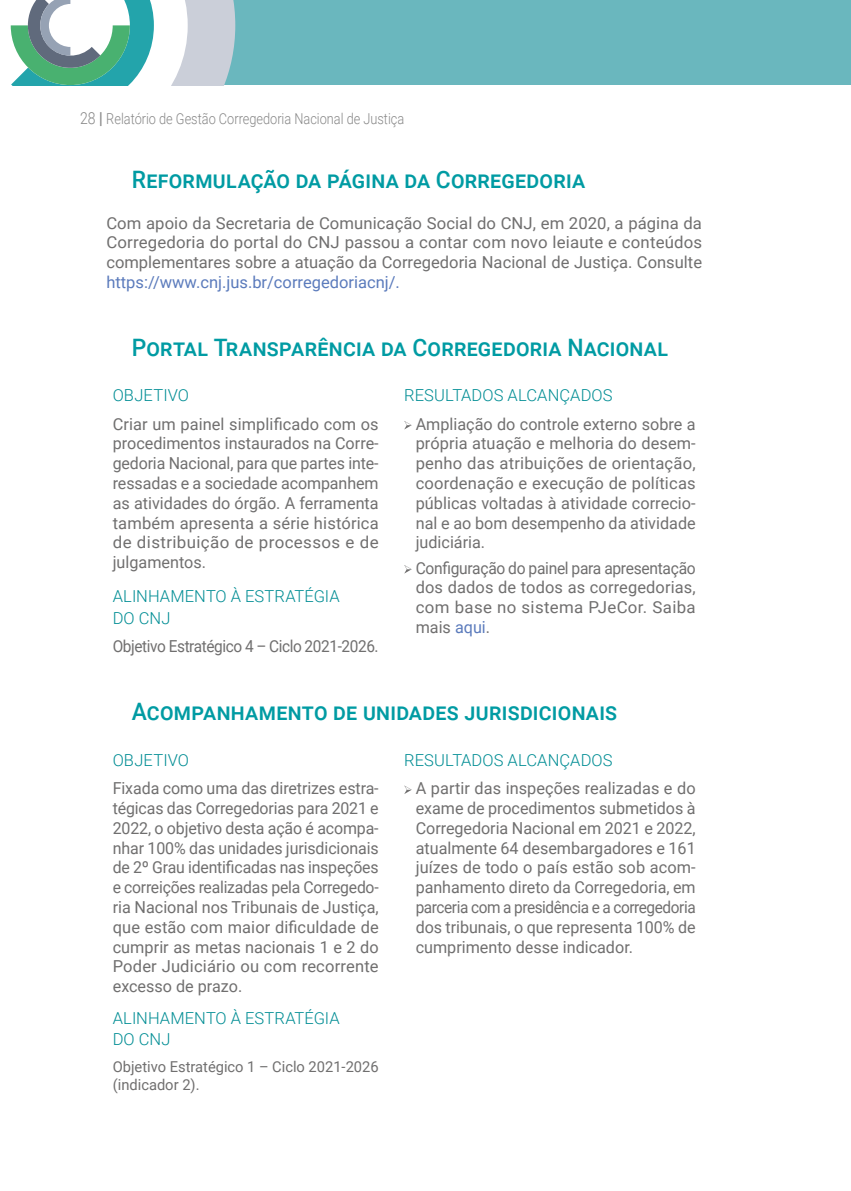
<style>
.page{position:relative;width:851px;height:1191px;background:#fff}
.page>*{position:absolute;margin:0;border:0;box-sizing:border-box;transform-origin:0 0}
.t1{font:500 24px "Roboto";letter-spacing:.01em;color:#009ba3;scale:.95 1}
.t2{font:16.5px/19.8px "Roboto";color:#706f6f;text-align:justify}
.t3{font:300 16.5px/21.8px "Roboto";letter-spacing:.005em;color:#008d94}
.t4{font:16.5px/19.8px "Roboto";color:#706f6f;text-align:justify;scale:.94 1}
.t5{font:16.5px "Roboto";color:#5b7bbc}
.t6{font:16.5px "Roboto";letter-spacing:-.025em;color:#706f6f;scale:.93 1}
.t7{font:300 15px "Roboto";color:#878787;scale:.85 1}
.t8{font:15px/18px "Roboto";color:#706f6f}
.s1{font-size:16.5px}
.s2{font-weight:900;font-size:16.5px}
.s3{color:#5b7bbc}
</style>
<div class="page">
<div style="left:217px;top:0;width:633px;height:85px;background:#6ab7be"></div>
<svg style="left:11px;top:0;width:224px;height:85px"></svg>
<svg style="left:404px;top:421px;width:7px;height:8px"></svg>
<svg style="left:404px;top:565px;width:7px;height:8px"></svg>
<svg style="left:404px;top:785px;width:7px;height:9px"></svg>
<p class="t7" style="left:80px;top:108px;width:383px"><span class="s1">28</span> <span class="s2">|</span> Relatório de Gestão Corregedoria Nacional de Justiça</p>
<h1 class="t1" style="left:132px;top:163px;width:478px">Reformulação da página da Corregedoria</h1>
<p class="t2" style="left:106px;top:212px;width:597px">Com apoio da Secretaria de Comunicação Social do CNJ, em 2020, a página da Corregedoria do portal do CNJ passou a contar com novo leiaute e conteúdos complementares sobre a atuação da Corregedoria Nacional de Justiça. Consulte</p>
<p class="t5" style="left:106px;top:270px;width:295px">https://www.cnj.jus.br/corregedoriacnj/.</p>
<h1 class="t1" style="left:132px;top:330px;width:565px">Portal Transparência da Corregedoria Nacional</h1>
<p class="t3" style="left:113px;top:384px;width:78px">OBJETIVO</p>
<p class="t2" style="left:113px;top:413px;width:267px">Criar um painel simplificado com os procedimentos instaurados na Corre&shy;gedoria Nacional, para que partes inte&shy;ressadas e a sociedade acompanhem as atividades do órgão. A ferramenta também apresenta a série histórica de distribuição de processos e de julgamentos.</p>
<p class="t3" style="left:113px;top:584px;width:228px">ALINHAMENTO À ESTRATÉGIA<br>DO CNJ</p>
<p class="t6" style="left:113px;top:635px;width:287px">Objetivo Estratégico 4 – Ciclo 2021-2026.</p>
<p class="t3" style="left:404px;top:384px;width:210px">RESULTADOS ALCANÇADOS</p>
<p class="t2" style="left:415px;top:413px;width:281px">Ampliação do controle externo sobre a própria atuação e melhoria do desem&shy;penho das atribuições de orientação, coordenação e execução de políticas públicas voltadas à atividade correcio&shy;nal e ao bom desempenho da atividade judiciária.</p>
<p class="t4" style="left:415px;top:557px;width:299px">Configuração do painel para apresentação dos dados de todos as corregedorias, com base no sistema PJeCor. Saiba mais <span class="s3">aqui</span>.</p>
<h1 class="t1" style="left:132px;top:695px;width:512px">Acompanhamento de unidades jurisdicionais</h1>
<p class="t3" style="left:113px;top:748px;width:78px">OBJETIVO</p>
<p class="t2" style="left:113px;top:777px;width:267px">Fixada como uma das diretrizes estra&shy;tégicas das Corregedorias para 2021 e 2022, o objetivo desta ação é acompa&shy;nhar 100% das unidades jurisdicionais de 2º Grau identificadas nas inspeções e correições realizadas pela Corregedo&shy;ria Nacional nos Tribunais de Justiça, que estão com maior dificuldade de cumprir as metas nacionais 1 e 2 do Poder Judiciário ou com recorrente excesso de prazo.</p>
<p class="t3" style="left:404px;top:748px;width:210px">RESULTADOS ALCANÇADOS</p>
<p class="t2" style="left:415px;top:777px;width:281px">A partir das inspeções realizadas e do exame de procedimentos submetidos à Corregedoria Nacional em 2021 e 2022, atualmente 64 desembargadores e 161 juízes de todo o país estão sob acom&shy;panhamento direto da Corregedoria, em parceria com a presidência e a corregedoria dos tribunais, o que representa 100% de cumprimento desse indicador.</p>
<p class="t3" style="left:113px;top:1006px;width:228px">ALINHAMENTO À ESTRATÉGIA<br>DO CNJ</p>
<p class="t8" style="left:113px;top:1057px;width:267px">Objetivo Estratégico 1 – Ciclo 2021-2026 (indicador 2).</p>
</div>
